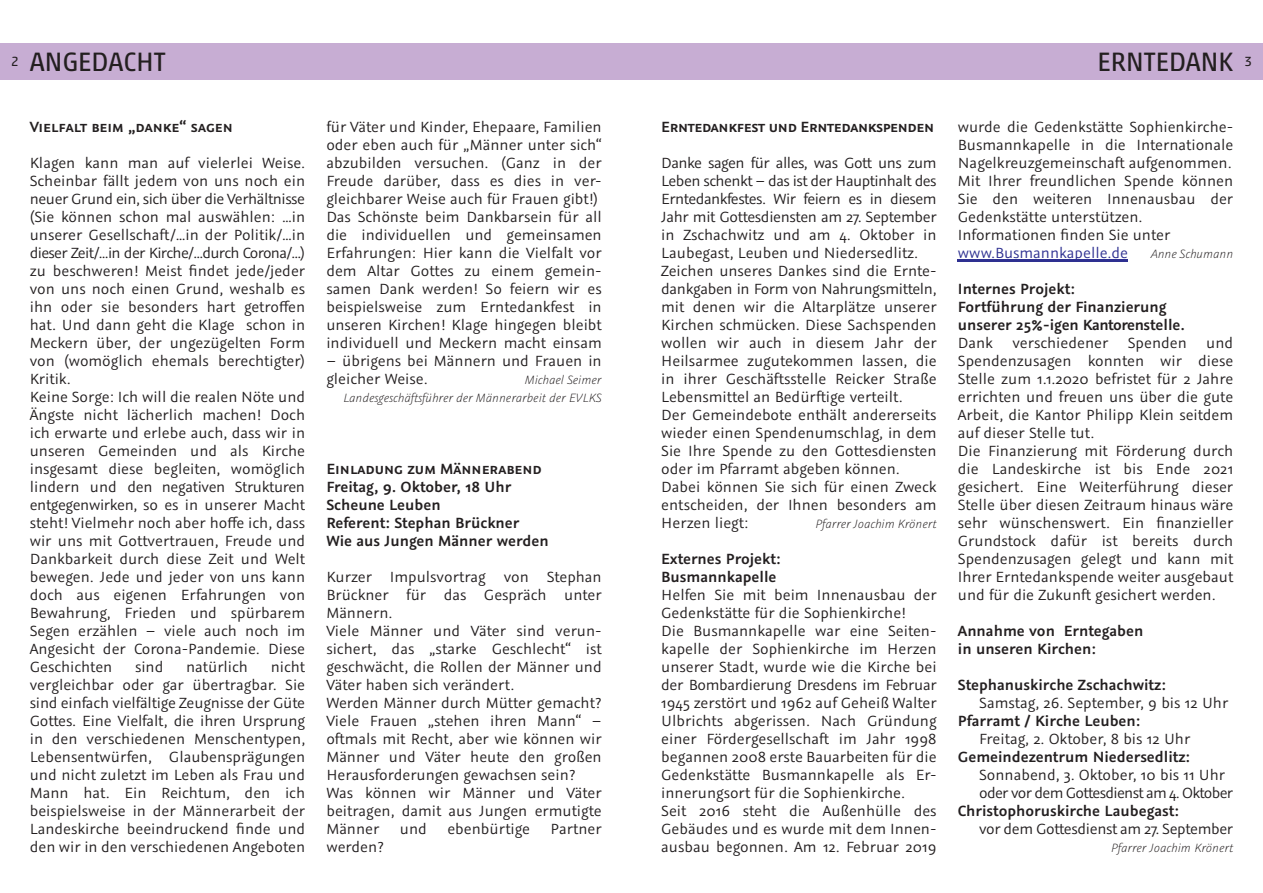
<style>
.page{position:relative;width:1263px;height:893px;background:#fff}
.page>*{position:absolute;margin:0;border:0;box-sizing:border-box;transform-origin:0 0}
.t1{font:27px "Akko Pro";color:#231f20}
.t2{font:16.5px/18px "Graublau Sans";color:#231f20}
.t3{font:600 16.5px/18px "Graublau Sans";color:#231f20}
.t4{font:16.5px/18px "Graublau Sans";letter-spacing:-.04em;color:#231f20}
.t5{font:600 16.5px "Graublau Sans";letter-spacing:-.02em;color:#231f20}
.t6{font:16.5px "Graublau Sans";letter-spacing:-.02em;color:#231f20}
.t7{font:16.5px "Graublau Sans";color:#2e3091}
.t8{font:italic 300 13.5px/18px "Graublau Sans";color:#231f20;text-align:right}
</style>
<div class="page">
<div style="left:0;top:43px;width:631px;height:37px;background:#c7add3"></div>
<div style="left:631px;top:43px;width:632px;height:37px;background:#c7add3"></div>
<hr style="left:958px;top:259px;width:170px;height:2px;background:#2e3091">
<h1 class="t1" style="left:11px;top:51px;width:156px"><sup>2</sup> ANGEDACHT</h1>
<h1 class="t1" style="left:1097px;top:51px;width:156px">ERNTEDANK <sup>3</sup></h1>
<p class="t3" style="left:30px;top:118px;width:205px">Vielfalt beim „danke“ sagen</p>
<p class="t2" style="left:30px;top:154px;width:277px">Klagen kann man auf vielerlei Weise.<br>Scheinbar fällt jedem von uns noch ein neuer Grund ein, sich über die Verhältnisse (Sie können schon mal auswählen: …in unserer Gesellschaft/…in der Politik/…in dieser Zeit/…in der Kirche/…durch Corona/…) zu beschweren! Meist findet jede/jeder von uns noch einen Grund, weshalb es ihn oder sie besonders hart getroffen hat. Und dann geht die Klage schon in Meckern über, der ungezügelten Form von (womöglich ehemals berechtigter)<br>Kritik.<br>Keine Sorge: Ich will die realen Nöte und Ängste nicht lächerlich machen! Doch ich erwarte und erlebe auch, dass wir in unseren Gemeinden und als Kirche insgesamt diese begleiten, womöglich lindern und den negativen Strukturen entgegenwirken, so es in unserer Macht steht! Vielmehr noch aber hoffe ich, dass wir uns mit Gottvertrauen, Freude und Dankbarkeit durch diese Zeit und Welt bewegen. Jede und jeder von uns kann doch aus eigenen Erfahrungen von Bewahrung, Frieden und spürbarem Segen erzählen – viele auch noch im Angesicht der Corona-Pandemie. Diese Geschichten</p>
<p class="t2" style="left:30px;top:658px;width:277px;text-align:justify;text-indent:241px">nicht vergleichbar oder gar übertragbar. Sie sind einfach vielfältige Zeugnisse der Güte Gottes. Eine Vielfalt, die ihren Ursprung in den verschiedenen Menschentypen, Lebensentwürfen, Glaubensprägungen und nicht zuletzt im Leben als Frau und Mann hat. Ein Reichtum, den ich beispielsweise in der Männerarbeit der Landeskirche beeindruckend finde und den wir in den verschiedenen Angeboten</p>
<p class="t2" style="left:135px;top:658px;width:30px">sind</p>
<p class="t2" style="left:186px;top:658px;width:63px">natürlich</p>
<p class="t2" style="left:326px;top:118px;width:277px">für Väter und Kinder, Ehepaare, Familien oder eben auch für „Männer unter sich“ abzubilden versuchen. (Ganz in der Freude darüber, dass es dies in ver&shy;gleichbarer Weise auch für Frauen gibt!)<br>Das Schönste beim Dankbarsein für all die individuellen und gemeinsamen Erfahrungen: Hier kann die Vielfalt vor dem Altar Gottes zu einem gemein&shy;samen Dank werden! So feiern wir es beispielsweise zum Erntedankfest in unseren Kirchen! Klage hingegen bleibt individuell und Meckern macht einsam</p>
<p class="t2" style="left:326px;top:352px;width:277px">– übrigens bei Männern und Frauen in gleicher Weise.</p>
<p class="t8" style="left:343px;top:371px;width:260px">Michael Seimer<br>Landesgeschäftsführer der Männerarbeit der EVLKS</p>
<p class="t3" style="left:326px;top:460px;width:224px">Einladung zum Männerabend<br>Freitag, 9. Oktober, 18 Uhr<br>Scheune Leuben<br>Referent: Stephan Brückner<br>Wie aus Jungen Männer werden</p>
<p class="t2" style="left:326px;top:568px;width:277px">Kurzer Impulsvortrag von Stephan<br>Brückner für das Gespräch unter<br>Männern.<br>Viele Männer und Väter sind verun&shy;sichert, das „starke Geschlecht“ ist geschwächt, die Rollen der Männer und<br>Väter haben sich verändert.<br>Werden Männer durch Mütter gemacht?<br>Viele Frauen „stehen ihren Mann“ – oftmals mit Recht, aber wie können wir<br>Männer und Väter heute den großen<br>Herausforderungen gewachsen sein?<br>Was können wir Männer und Väter beitragen, damit aus Jungen ermutigte<br>Männer und ebenbürtige Partner werden?</p>
<p class="t5" style="left:661px;top:117px;width:274px">Erntedankfest und Erntedankspenden</p>
<p class="t2" style="left:661px;top:154px;width:277px">Danke sagen für alles, was Gott uns zum Leben schenkt – das ist der Hauptinhalt des Erntedankfestes. Wir feiern es in diesem Jahr mit Gottesdiensten am 27. September in Zschachwitz und am 4. Oktober in Laubegast, Leuben und Niedersedlitz.<br>Zeichen unseres Dankes sind die Ernte&shy;dankgaben in Form von Nahrungsmitteln, mit denen wir die Altarplätze unserer Kirchen schmücken. Diese Sachspenden wollen wir auch in diesem Jahr der Heilsarmee zugutekommen lassen, die in ihrer Geschäftsstelle Reicker Straße Lebensmittel an Bedürftige verteilt.<br>Der Gemeindebote enthält andererseits wieder einen Spendenumschlag, in dem Sie Ihre Spende zu den Gottesdiensten oder im Pfarramt abgeben können.<br>Dabei können Sie sich für einen Zweck entscheiden, der Ihnen besonders am Herzen liegt:</p>
<p class="t8" style="left:815px;top:515px;width:123px">Pfarrer Joachim Krönert</p>
<p class="t3" style="left:661px;top:550px;width:121px">Externes Projekt:<br>Busmannkapelle</p>
<p class="t2" style="left:661px;top:586px;width:277px">Helfen Sie mit beim Innenausbau der Gedenkstätte für die Sophienkirche!<br>Die Busmannkapelle war eine Seiten&shy;kapelle der Sophienkirche im Herzen unserer Stadt, wurde wie die Kirche bei der Bombardierung Dresdens im Februar 1945 zerstört und 1962 auf Geheiß Walter Ulbrichts abgerissen. Nach Gründung einer Fördergesellschaft im Jahr 1998 begannen 2008 erste Bauarbeiten für die Gedenkstätte Busmannkapelle als Er&shy;innerungsort für die Sophienkirche.<br>Seit 2016 steht die Außenhülle des Gebäudes und es wurde mit dem Innen&shy;ausbau begonnen. Am 12. Februar 2019</p>
<p class="t2" style="left:958px;top:118px;width:277px">wurde die Gedenkstätte Sophienkirche-Busmannkapelle in die Internationale Nagelkreuzgemeinschaft aufgenommen.<br>Mit Ihrer freundlichen Spende können Sie den weiteren Innenausbau der Gedenkstätte unterstützen.<br>Informationen finden Sie unter</p>
<p class="t7" style="left:958px;top:243px;width:172px">www.Busmannkapelle.de</p>
<p class="t8" style="left:1151px;top:245px;width:84px">Anne Schumann</p>
<p class="t3" style="left:958px;top:280px;width:228px">Internes Projekt:<br>Fortführung der Finanzierung unserer 25%-igen Kantorenstelle.</p>
<p class="t2" style="left:958px;top:334px;width:277px">Dank verschiedener Spenden und Spendenzusagen konnten wir diese Stelle zum 1.1.2020 befristet für 2 Jahre errichten und freuen uns über die gute Arbeit, die Kantor Philipp Klein seitdem auf dieser Stelle tut.<br>Die Finanzierung mit Förderung durch die Landeskirche ist bis Ende 2021 gesichert. Eine Weiterführung dieser Stelle über diesen Zeitraum hinaus wäre sehr wünschenswert. Ein finanzieller Grundstock dafür ist bereits durch Spendenzusagen gelegt und kann mit Ihrer Erntedankspende weiter ausgebaut und für die Zukunft gesichert werden.</p>
<p class="t3" style="left:958px;top:622px;width:187px">Annahme von Erntegaben in unseren Kirchen:</p>
<p class="t3" style="left:958px;top:676px;width:210px">Stephanuskirche Zschachwitz:</p>
<p class="t2" style="left:979px;top:694px;width:251px">Samstag, 26. September, 9 bis 12 Uhr</p>
<p class="t3" style="left:958px;top:712px;width:184px">Pfarramt / Kirche Leuben:</p>
<p class="t2" style="left:979px;top:730px;width:213px">Freitag, 2. Oktober, 8 bis 12 Uhr</p>
<p class="t3" style="left:958px;top:748px;width:234px">Gemeindezentrum Niedersedlitz:</p>
<p class="t4" style="left:979px;top:766px;width:256px">Sonnabend, 3. Oktober, 10 bis 11 Uhr oder vor dem Gottesdienst am 4. Oktober</p>
<p class="t3" style="left:958px;top:802px;width:223px">Christophoruskirche Laubegast:</p>
<p class="t6" style="left:979px;top:819px;width:256px">vor dem Gottesdienst am 27. September</p>
<p class="t8" style="left:1111px;top:839px;width:124px">Pfarrer Joachim Krönert</p>
</div>
